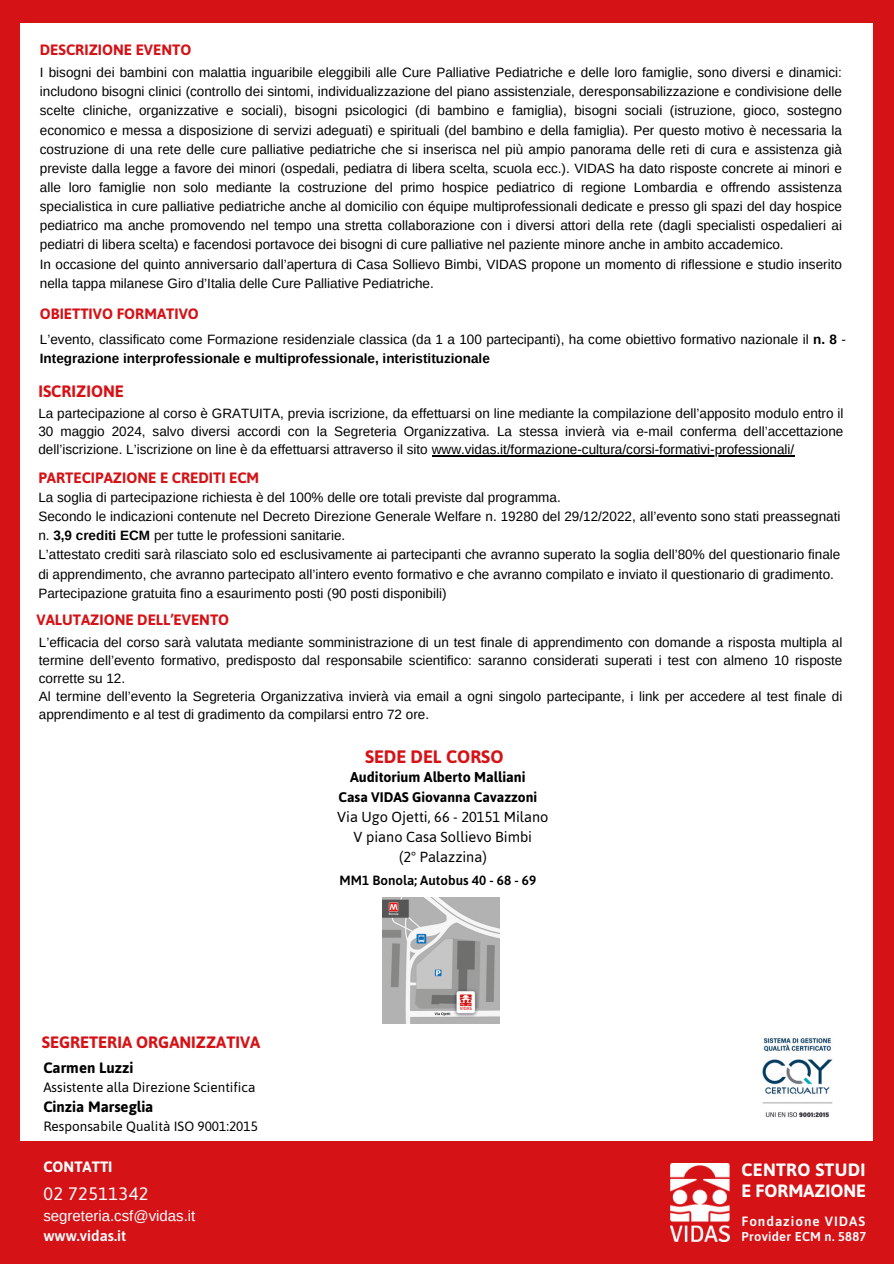
<style>
.page{position:relative;width:894px;height:1264px;background:#fff}
.page>*{position:absolute;margin:0;border:0;box-sizing:border-box;transform-origin:0 0}
.t1{font:700 18px "Asap";color:#d51317}
.t2{font:18px "Asap";letter-spacing:.025em;color:#fff}
.t3{font:700 17.85px/21.3px "Asap";letter-spacing:.01em;color:#fff}
.t4{font:700 16.5px "Asap";color:#d51317}
.t5{font:700 15px "Asap";color:#d51317}
.t6{font:15px/20.2px "Arimo";color:#fff}
.t7{font:700 15px "Asap";color:#000}
.t8{font:700 15px "Asap";color:#fff}
.t9{font:14.55px/20.2px "Asap";color:#000;text-align:center}
.t10{font:700 14.25px "Asap";color:#000}
.t11{font:700 13.95px "Asap";color:#000}
.t12{font:13.5px/19.2px "Arimo";color:#000}
.t13{font:13.5px "Asap";color:#000}
.t14{font:600 13.5px "Asap";letter-spacing:.07em;color:#fff}
.t15{font:600 13.35px "Asap";color:#000}
.t16{font:600 12.75px "Asap";letter-spacing:.02em;color:#fff}
.s1{font-weight:700}
.s2{font-family:"Asap";font-weight:600}
</style>
<div class="page">
<div style="left:0;top:0;width:893px;height:1263px;background:#d51317"></div>
<div style="left:20px;top:23px;width:852px;height:1117px;background:#fff"></div>
<img style="left:670px;top:1163px;width:59px;height:78px">
<img style="left:762px;top:1038px;width:71px;height:80px">
<img style="left:382px;top:897px;width:117px;height:126px">
<hr style="left:432px;top:455px;width:362px;height:1px;background:#000">
<p class="t5" style="left:40px;top:40px;width:153px">DESCRIZIONE EVENTO</p>
<p class="t12" style="left:40px;top:63px;width:803px">I bisogni dei bambini con malattia inguaribile eleggibili alle Cure Palliative Pediatriche e delle loro famiglie, sono diversi e dinamici: includono bisogni clinici (controllo dei sintomi, individualizzazione del piano assistenziale, deresponsabilizzazione e condivisione delle scelte cliniche, organizzative e sociali), bisogni psicologici (di bambino e famiglia), bisogni sociali (istruzione, gioco, sostegno economico e messa a disposizione di servizi adeguati) e spirituali (del bambino e della famiglia). Per questo motivo è necessaria la costruzione di una rete delle cure palliative pediatriche che si inserisca nel più ampio panorama delle reti di cura e assistenza già previste dalla legge a favore dei minori (ospedali, pediatra di libera scelta, scuola ecc.). VIDAS ha dato risposte concrete ai minori e alle loro famiglie non solo mediante la costruzione del primo hospice pediatrico di regione Lombardia e offrendo assistenza specialistica in cure palliative pediatriche anche al domicilio con équipe multiprofessionali dedicate e presso gli spazi del day hospice pediatrico ma anche promovendo nel tempo una stretta collaborazione con i diversi attori della rete (dagli specialisti ospedalieri ai pediatri di libera scelta) e facendosi portavoce dei bisogni di cure palliative nel paziente minore anche in ambito accademico.<br>In occasione del quinto anniversario dall’apertura di Casa Sollievo Bimbi, VIDAS propone un momento di riflessione e studio inserito nella tappa milanese Giro d’Italia delle Cure Palliative Pediatriche.</p>
<h5 class="t5" style="left:40px;top:304px;width:160px">OBIETTIVO FORMATIVO</h5>
<h1 class="t12" style="left:40px;top:330px;width:807px">L’evento, classificato come Formazione residenziale classica (da 1 a 100 partecipanti), ha come obiettivo formativo nazionale il <span class="s1">n. 8</span> -<br><span class="s1">Integrazione interprofessionale e multiprofessionale, interistituzionale</span></h1>
<h2 class="t4" style="left:38px;top:380px;width:87px">ISCRIZIONE</h2>
<h2 class="t12" style="left:38px;top:405px;width:806px;line-height:18px;text-align:justify">La partecipazione al corso è GRATUITA, previa iscrizione, da effettuarsi on line mediante la compilazione dell’apposito modulo entro il 30 maggio 2024, salvo diversi accordi con la Segreteria Organizzativa. La stessa invierà via e-mail conferma dell’accettazione dell’iscrizione. L’iscrizione on line è da effettuarsi attraverso il sito www.vidas.it/formazione-cultura/corsi-formativi-professionali/</h2>
<p class="t5" style="left:38px;top:467px;width:222px">PARTECIPAZIONE E CREDITI ECM</p>
<p class="t12" style="left:38px;top:487px;width:803px">La soglia di partecipazione richiesta è del 100% delle ore totali previste dal programma.<br>Secondo le indicazioni contenute nel Decreto Direzione Generale Welfare n. 19280 del 29/12/2022, all’evento sono stati preassegnati n. <span class="s1">3,9 crediti ECM</span> per tutte le professioni sanitarie.<br>L’attestato crediti sarà rilasciato solo ed esclusivamente ai partecipanti che avranno superato la soglia dell’80% del questionario finale di apprendimento, che avranno partecipato all’intero evento formativo e che avranno compilato e inviato il questionario di gradimento.<br>Partecipazione gratuita fino a esaurimento posti (90 posti disponibili)</p>
<h1 class="t5" style="left:36px;top:610px;width:194px">VALUTAZIONE DELL’EVENTO</h1>
<h3 class="t12" style="left:39px;top:633px;width:804px;line-height:18px">L’efficacia del corso sarà valutata mediante somministrazione di un test finale di apprendimento con domande a risposta multipla al termine dell’evento formativo, predisposto dal responsabile scientifico: saranno considerati superati i test con almeno 10 risposte corrette su 12.<br>Al termine dell’evento la Segreteria Organizzativa invierà via email a ogni singolo partecipante, i link per accedere al test finale di apprendimento e al test di gradimento da compilarsi entro 72 ore.</h3>
<p class="t1" style="left:365px;top:744px;width:140px">SEDE DEL CORSO</p>
<h4 class="t10" style="left:350px;top:767px;width:177px">Auditorium Alberto Malliani</h4>
<h4 class="t11" style="left:338px;top:788px;width:200px">Casa VIDAS Giovanna Cavazzoni</h4>
<h5 class="t9" style="left:337px;top:806px;width:213px">Via Ugo Ojetti, 66 - 20151 Milano<br>V piano Casa Sollievo Bimbi<br>(2° Palazzina)</h5>
<h4 class="t4" style="left:42px;top:1030px;width:220px">SEGRETERIA ORGANIZZATIVA</h4>
<p class="t7" style="left:43px;top:1057px;width:91px">Carmen Luzzi</p>
<p class="t13" style="left:43px;top:1079px;width:213px">Assistente alla Direzione Scientifica</p>
<p class="t7" style="left:43px;top:1096px;width:112px">Cinzia Marseglia</p>
<p class="t13" style="left:43px;top:1118px;width:216px">Responsabile Qualità ISO 9001:2015</p>
<h2 class="t8" style="left:43px;top:1157px;width:71px">CONTATTI</h2>
<h4 class="t2" style="left:43px;top:1182px;width:106px">02 72511342</h4>
<h4 class="t6" style="left:43px;top:1205px;width:153px">segreteria.csf@vidas.it <span class="s2">www.vidas.it</span></h4>
<h1 class="t15" style="left:339px;top:873px;width:198px">MM1 Bonola; Autobus 40 - 68 - 69</h1>
<h2 class="t3" style="left:741px;top:1158px;width:126px">CENTRO STUDI<br>E FORMAZIONE</h2>
<h2 class="t14" style="left:741px;top:1213px;width:125px">Fondazione VIDAS</h2>
<h2 class="t16" style="left:741px;top:1229px;width:126px">Provider ECM n. 5887</h2>
</div>
